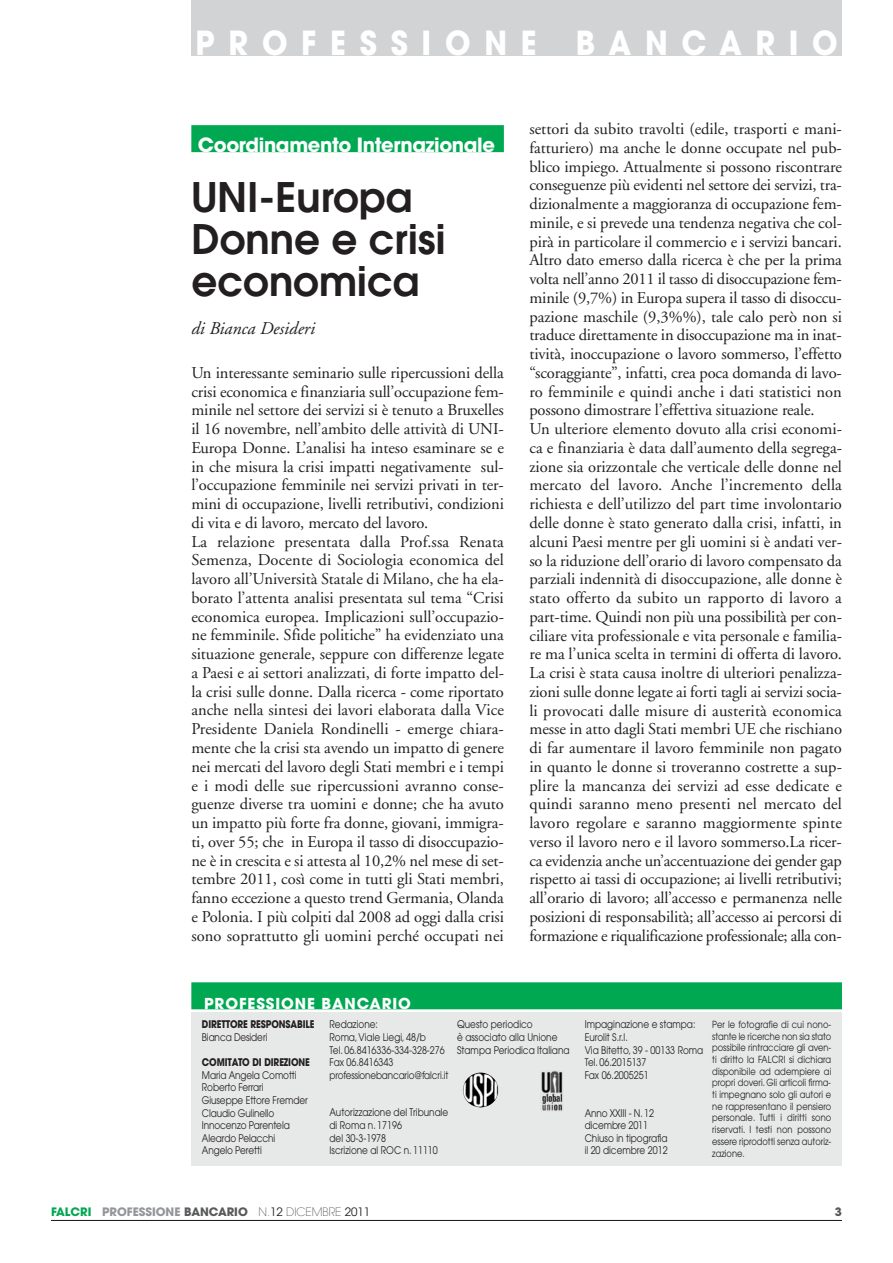
<style>
.page{position:relative;width:893px;height:1263px;background:#fff}
.page>*{position:absolute;margin:0;border:0;box-sizing:border-box;transform-origin:0 0}
.t1{font:600 40.5px/42px "Avant Garde";color:#231f20}
.t2{font:700 33px "Avant Garde";letter-spacing:.46em;color:#fff;scale:.91 1}
.t3{font:700 19.5px "Avant Garde";letter-spacing:-.02em;color:#fff}
.t4{font:italic 18px "Adobe Garamond";color:#231f20}
.t5{font:16.5px/18.8px "Adobe Garamond";letter-spacing:-.005em;color:#231f20}
.t6{font:700 15px "Avant Garde";letter-spacing:.06em;color:#fff}
.t7{font:700 11.55px "Avant Garde";color:#939598}
.t8{font:700 11.55px "Avant Garde";color:#58595b}
.t9{font:10.5px/12.6px "Avant Garde";color:#231f20;scale:.85 1}
.t10{font:700 10.5px "Avant Garde";letter-spacing:-.015em;color:#231f20;scale:.85 1}
.t11{font:10.35px "Avant Garde";letter-spacing:-.015em;color:#231f20;scale:.85 1}
.t12{font:9.75px/11.7px "Avant Garde";color:#231f20;text-align:justify;scale:.85 1}
.s1{color:#00a851}
.s2{color:#58595b}
.s3{font-weight:200;color:#231f20}
.s4{font-weight:400;color:#231f20}
</style>
<div class="page">
<div style="left:191px;top:0;width:651px;height:55px;background:#d1d3d4"></div>
<hr style="left:51px;top:1220px;width:791px;height:1px;background:#231f20">
<div style="left:191px;top:125px;width:313px;height:27px;background:#00a851"></div>
<div style="left:191px;top:1012px;width:651px;height:153px;background:#e7e8e8"></div>
<img style="left:479px;top:1072px;width:19px;height:33px">
<img style="left:541px;top:1070px;width:22px;height:41px">
<div style="left:191px;top:982px;width:651px;height:27px;background:#00a851"></div>
<h2 class="t2" style="left:196px;top:31px;width:707px">PROFESSIONE BANCARIO</h2>
<p class="t3" style="left:198px;top:138px;width:299px">Coordinamento Internazionale</p>
<h1 class="t1" style="left:191px;top:180px;width:256px">UNI-Europa<br>Donne e crisi economica</h1>
<p class="t4" style="left:191px;top:321px;width:125px">di Bianca Desideri</p>
<p class="t5" style="left:191px;top:365px;width:314px">Un interessante seminario sulle ripercussioni della crisi economica e finanziaria sull’occupazione fem&shy;minile nel settore dei servizi si è tenuto a Bruxelles il 16 novembre, nell’ambito delle attività di UNI-Europa Donne. L’analisi ha inteso esaminare se e in che misura la crisi impatti negativamente sul&shy;l’occupazione femminile nei servizi privati in ter&shy;mini di occupazione, livelli retributivi, condizioni di vita e di lavoro, mercato del lavoro.<br>La relazione presentata dalla Prof.ssa Renata Semenza, Docente di Sociologia economica del lavoro all’Università Statale di Milano, che ha ela&shy;borato l’attenta analisi presentata sul tema “Crisi economica europea. Implicazioni sull’occupazio&shy;ne femminile. Sfide politiche” ha evidenziato una situazione generale, seppure con differenze legate a Paesi e ai settori analizzati, di forte impatto del&shy;la crisi sulle donne. Dalla ricerca - come riportato anche nella sintesi dei lavori elaborata dalla Vice Presidente Daniela Rondinelli - emerge chiara&shy;mente che la crisi sta avendo un impatto di genere nei mercati del lavoro degli Stati membri e i tempi e i modi delle sue ripercussioni avranno conse&shy;guenze diverse tra uomini e donne; che ha avuto un impatto più forte fra donne, giovani, immigra&shy;ti, over 55; che in Europa il tasso di disoccupazio&shy;ne è in crescita e si attesta al 10,2% nel mese di set&shy;tembre 2011, così come in tutti gli Stati membri, fanno eccezione a questo trend Germania, Olanda e Polonia. I più colpiti dal 2008 ad oggi dalla crisi sono soprattutto gli uomini perché occupati nei</p>
<p class="t6" style="left:204px;top:998px;width:208px">PROFESSIONE BANCARIO</p>
<p class="t5" style="left:529px;top:121px;width:314px">settori da subito travolti (edile, trasporti e mani&shy;fatturiero) ma anche le donne occupate nel pub&shy;blico impiego. Attualmente si possono riscontrare conseguenze più evidenti nel settore dei servizi, tra&shy;dizionalmente a maggioranza di occupazione fem&shy;minile, e si prevede una tendenza negativa che col&shy;pirà in particolare il commercio e i servizi bancari.<br>Altro dato emerso dalla ricerca è che per la prima volta nell’anno 2011 il tasso di disoccupazione fem&shy;minile (9,7%) in Europa supera il tasso di disoccu&shy;pazione maschile (9,3%%), tale calo però non si traduce direttamente in disoccupazione ma in inat&shy;tività, inoccupazione o lavoro sommerso, l’effetto “scoraggiante”, infatti, crea poca domanda di lavo&shy;ro femminile e quindi anche i dati statistici non possono dimostrare l’effettiva situazione reale.<br>Un ulteriore elemento dovuto alla crisi economi&shy;ca e finanziaria è data dall’aumento della segrega&shy;zione sia orizzontale che verticale delle donne nel mercato del lavoro. Anche l’incremento della richiesta e dell’utilizzo del part time involontario delle donne è stato generato dalla crisi, infatti, in alcuni Paesi mentre per gli uomini si è andati ver&shy;so la riduzione dell’orario di lavoro compensato da parziali indennità di disoccupazione, alle donne è stato offerto da subito un rapporto di lavoro a part-time. Quindi non più una possibilità per con&shy;ciliare vita professionale e vita personale e familia&shy;re ma l’unica scelta in termini di offerta di lavoro.<br>La crisi è stata causa inoltre di ulteriori penalizza&shy;zioni sulle donne legate ai forti tagli ai servizi socia&shy;li provocati dalle misure di austerità economica messe in atto dagli Stati membri UE che rischiano di far aumentare il lavoro femminile non pagato in quanto le donne si troveranno costrette a sup&shy;plire la mancanza dei servizi ad esse dedicate e quindi saranno meno presenti nel mercato del lavoro regolare e saranno maggiormente spinte verso il lavoro nero e il lavoro sommerso.La ricer&shy;ca evidenzia anche un’accentuazione dei gender gap rispetto ai tassi di occupazione; ai livelli retributivi; all’orario di lavoro; all’accesso e permanenza nelle posizioni di responsabilità; all’accesso ai percorsi di formazione e riqualificazione professionale; alla con-</p>
<p class="t10" style="left:202px;top:1020px;width:134px">DIRETTORE RESPONSABILE</p>
<p class="t9" style="left:202px;top:1032px;width:79px">Bianca Desideri</p>
<p class="t10" style="left:202px;top:1058px;width:128px">COMITATO DI DIREZIONE</p>
<p class="t9" style="left:202px;top:1069px;width:126px">Maria Angela Comotti<br>Roberto Ferrari<br>Giuseppe Ettore Fremder<br>Claudio Gulinello<br>Innocenzo Parentela<br>Aleardo Pelacchi<br>Angelo Peretti</p>
<p class="t9" style="left:330px;top:1019px;width:137px">Redazione:<br>Roma, Viale Liegi, 48/b<br>Tel. 06.8416336-334-328-276<br>Fax 06.8416343</p>
<p class="t11" style="left:330px;top:1071px;width:142px">professionebancario@falcri.it</p>
<p class="t9" style="left:330px;top:1107px;width:141px">Autorizzazione del Tribunale di Roma n. 17196<br>del 30-3-1978<br>Iscrizione al ROC n. 11110</p>
<p class="t9" style="left:457px;top:1019px;width:134px">Questo periodico<br>è associato alla Unione<br>Stampa Periodica Italiana</p>
<p class="t9" style="left:585px;top:1019px;width:141px">Impaginazione e stampa:<br>Eurolit S.r.l.<br>Via Bitetto, 39 - 00133 Roma<br>Tel. 06.2015137<br>Fax 06.2005251</p>
<p class="t9" style="left:585px;top:1107px;width:99px">Anno XXIII - N. 12 dicembre 2011<br>Chiuso in tipografia il 20 dicembre 2012</p>
<p class="t12" style="left:712px;top:1019px;width:142px">Per le fotografie di cui nono&shy;stante le ricerche non sia stato possibile rintracciare gli aven&shy;ti diritto la FALCRI si dichiara disponibile ad adempiere ai propri doveri. Gli articoli firma&shy;ti impegnano solo gli autori e ne rappresentano il pensiero personale. Tutti i diritti sono riservati. I testi non possono essere riprodotti senza autoriz&shy;zazione.</p>
<p class="t7" style="left:51px;top:1208px;width:321px"><span class="s1">FALCRI</span> PROFESSIONE <span class="s2">BANCARIO</span> <span class="s3">N.</span><span class="s4">12</span> <span class="s3">DICEMBRE</span> <span class="s4">2011</span></p>
<p class="t8" style="left:835px;top:1208px;width:9px">3</p>
</div>
